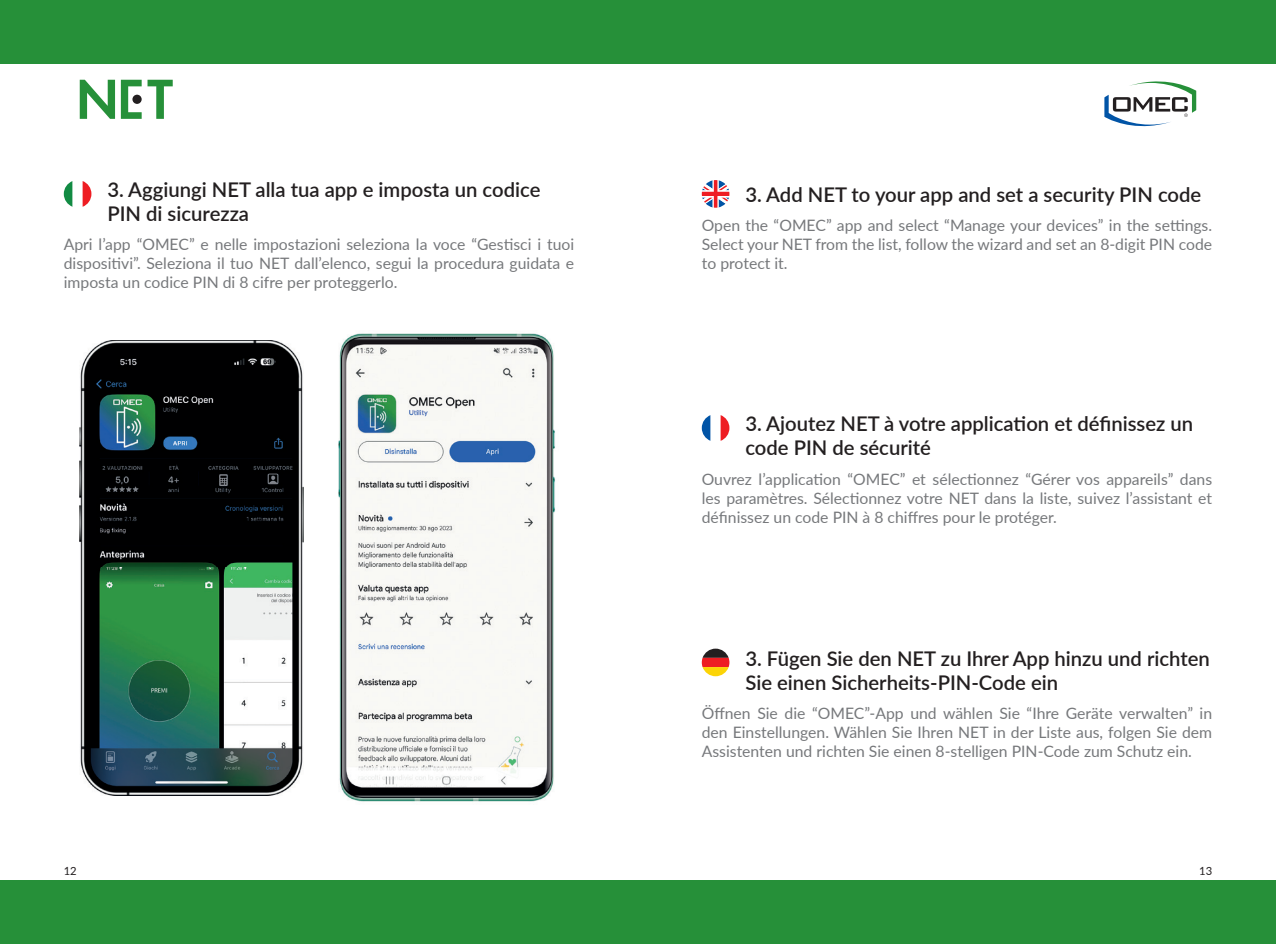
<style>
.page{position:relative;width:1276px;height:944px;background:#fff}
.page>*{position:absolute;margin:0;border:0;box-sizing:border-box;transform-origin:0 0}
.t1{font:600 20.25px/24.3px "Lato";color:#231f20}
.t2{font:15.75px/19.1px "Lato";color:#76787b;text-align:justify}
.t3{font:11.25px "Lato";color:#231f20}
</style>
<div class="page">
<svg style="left:702px;top:649px;width:27px;height:27px"></svg>
<svg style="left:702px;top:415px;width:27px;height:26px"></svg>
<svg style="left:702px;top:180px;width:27px;height:28px"></svg>
<svg style="left:64px;top:181px;width:27px;height:26px"></svg>
<div style="left:0;top:880px;width:1276px;height:64px;background:#269039"></div>
<div style="left:0;top:0;width:1276px;height:64px;background:#269039"></div>
<svg style="left:80px;top:80px;width:35px;height:39px"></svg>
<svg style="left:121px;top:80px;width:52px;height:39px"></svg>
<svg style="left:1104px;top:81px;width:92px;height:46px"></svg>
<img style="left:80px;top:340px;width:223px;height:455px">
<img style="left:338px;top:333px;width:217px;height:469px">
<p class="t1" style="left:107px;top:177px;width:435px">3. Aggiungi NET alla tua app e imposta un codice<br>PIN di sicurezza</p>
<p class="t2" style="left:64px;top:234px;width:512px">Apri l’app “OMEC” e nelle impostazioni seleziona la voce “Gestisci i tuoi dispositivi”. Seleziona il tuo NET dall’elenco, segui la procedura guidata e imposta un codice PIN di 8 cifre per proteggerlo.</p>
<p class="t1" style="left:745px;top:182px;width:457px">3. Add NET to your app and set a security PIN code</p>
<p class="t2" style="left:702px;top:215px;width:512px">Open the “OMEC” app and select “Manage your devices” in the settings.<br>Select your NET from the list, follow the wizard and set an 8-digit PIN code to protect it.</p>
<p class="t1" style="left:745px;top:411px;width:449px">3. Ajoutez NET à votre application et définissez un code PIN de sécurité</p>
<p class="t2" style="left:702px;top:469px;width:512px">Ouvrez l’application “OMEC” et sélectionnez “Gérer vos appareils” dans les paramètres. Sélectionnez votre NET dans la liste, suivez l’assistant et définissez un code PIN à 8 chiffres pour le protéger.</p>
<p class="t1" style="left:745px;top:646px;width:466px">3. Fügen Sie den NET zu Ihrer App hinzu und richten<br>Sie einen Sicherheits-PIN-Code ein</p>
<p class="t2" style="left:702px;top:703px;width:512px">Öffnen Sie die “OMEC”-App und wählen Sie “Ihre Geräte verwalten” in den Einstellungen. Wählen Sie Ihren NET in der Liste aus, folgen Sie dem Assistenten und richten Sie einen 8-stelligen PIN-Code zum Schutz ein.</p>
<p class="t3" style="left:64px;top:863px;width:15px">12</p>
<p class="t3" style="left:1199px;top:863px;width:15px">13</p>
</div>
